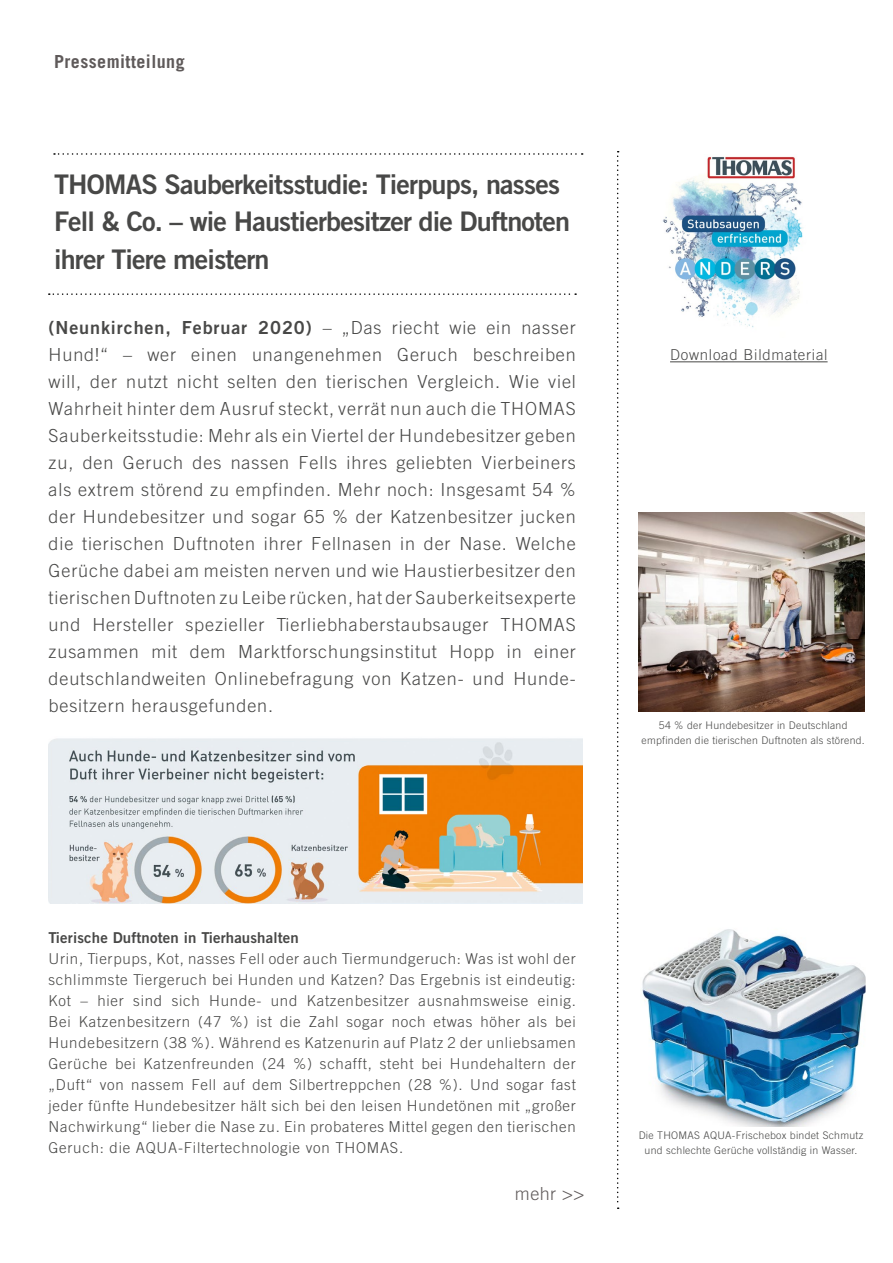
<style>
.page{position:relative;width:893px;height:1263px;background:#fff}
.page>*{position:absolute;margin:0;border:0;box-sizing:border-box;transform-origin:0 0}
.Überschrift_PM{font:27px/37.5px "Trade Gothic LT Bold Two";letter-spacing:-.03em;color:#484847}
.Teaser_PM{font:300 18px/27px "Trade Gothic LT";letter-spacing:.05em;color:#484847;text-align:justify}
.t1{font:700 18px "Trade Gothic LT";letter-spacing:.025em;color:#5f5a5a}
.t2{font:300 18px "Trade Gothic LT";color:#5f5a5a}
.Fließtext_PM{font:300 15px/21px "Trade Gothic LT";letter-spacing:.05em;color:#484847;text-align:justify}
.Überschrift_Fließtex{font:15px "Trade Gothic LT Bold Two";letter-spacing:.01em;color:#484847}
.Boilerplate_PM{font:300 10.5px/15px "Trade Gothic LT";letter-spacing:.025em;color:#484847;text-align:center}
.s1{font-family:"Trade Gothic LT Bold Two";font-weight:400}
</style>
<div class="page">
<svg style="left:54px;top:153px;width:529px;height:2px"></svg>
<svg style="left:49px;top:293px;width:527px;height:2px"></svg>
<svg style="left:617px;top:151px;width:2px;height:1058px"></svg>
<img style="left:662px;top:156px;width:141px;height:172px">
<hr style="left:670px;top:361px;width:158px;height:1px;background:#484847">
<img style="left:639px;top:512px;width:225px;height:200px">
<img style="left:49px;top:738px;width:534px;height:166px">
<img style="left:642px;top:929px;width:224px;height:197px">
<p class="t1" style="left:54px;top:50px;width:132px">Pressemitteilung</p>
<p class="Überschrift_PM" style="left:54px;top:165px;width:518px">THOMAS Sauberkeitsstudie: Tierpups, nasses<br>Fell &amp; Co. – wie Haustierbesitzer die Duftnoten ihrer Tiere meistern</p>
<p class="Teaser_PM" style="left:49px;top:313px;width:529px"><span class="s1">(Neunkirchen, Februar 2020)</span> – „Das riecht wie ein nasser Hund!“ – wer einen unangenehmen Geruch beschreiben will, der nutzt nicht selten den tierischen Vergleich. Wie viel Wahrheit hinter dem Ausruf steckt, verrät nun auch die THOMAS Sauberkeitsstudie: Mehr als ein Viertel der Hundebesitzer geben zu, den Geruch des nassen Fells ihres geliebten Vierbeiners als extrem störend zu empfinden. Mehr noch: Insgesamt 54 % der Hundebesitzer und sogar 65 % der Katzenbesitzer jucken die tierischen Duftnoten ihrer Fellnasen in der Nase. Welche Gerüche dabei am meisten nerven und wie Haustierbesitzer den tierischen Duftnoten zu Leibe rücken, hat der Sauberkeitsexperte und Hersteller spezieller Tierliebhaberstaubsauger THOMAS zusammen mit dem Marktforschungsinstitut Hopp in einer deutschlandweiten Onlinebefragung von Katzen- und Hunde&shy;besitzern herausgefunden.</p>
<p class="Fließtext_PM" style="left:670px;top:344px;width:159px">Download Bildmaterial</p>
<p class="Boilerplate_PM" style="left:642px;top:717px;width:225px">54 % der Hundebesitzer in Deutschland empfinden die tierischen Duftnoten als störend.</p>
<p class="Überschrift_Fließtex" style="left:49px;top:928px;width:252px">Tierische Duftnoten in Tierhaushalten</p>
<p class="Fließtext_PM" style="left:49px;top:947px;width:529px">Urin, Tierpups, Kot, nasses Fell oder auch Tiermundgeruch: Was ist wohl der schlimmste Tiergeruch bei Hunden und Katzen? Das Ergebnis ist eindeutig:<br>Kot – hier sind sich Hunde- und Katzenbesitzer ausnahmsweise einig.<br>Bei Katzenbesitzern (47 %) ist die Zahl sogar noch etwas höher als bei Hundebesitzern (38 %). Während es Katzenurin auf Platz 2 der unliebsamen Gerüche bei Katzenfreunden (24 %) schafft, steht bei Hundehaltern der „Duft“ von nassem Fell auf dem Silbertreppchen (28 %). Und sogar fast jeder fünfte Hundebesitzer hält sich bei den leisen Hundetönen mit „großer Nachwirkung“ lieber die Nase zu. Ein probateres Mittel gegen den tierischen Geruch: die AQUA-Filtertechnologie von THOMAS.</p>
<p class="t2" style="left:515px;top:1183px;width:71px">mehr &gt;&gt;</p>
<p class="Boilerplate_PM" style="left:639px;top:1128px;width:226px">Die THOMAS AQUA-Frischebox bindet Schmutz und schlechte Gerüche vollständig in Wasser.</p>
</div>
